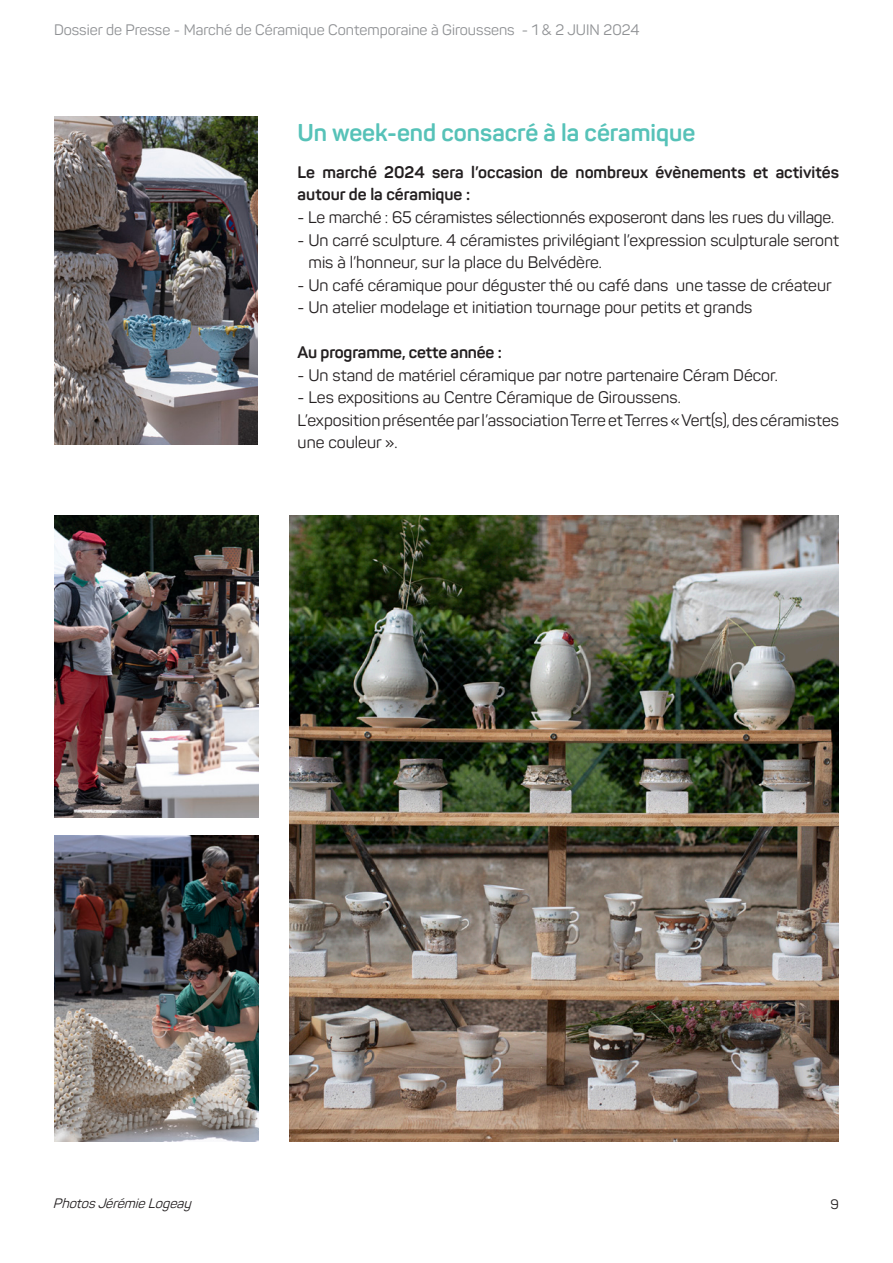
<style>
.page{position:relative;width:893px;height:1263px;background:#fff}
.page>*{position:absolute;margin:0;border:0;box-sizing:border-box;transform-origin:0 0}
.t1{font:700 24px "Panton";color:#56c2b8}
.t2{font:16.5px/22.5px "Panton";color:#231f20}
.t3{font:700 16.5px/22.5px "Panton";color:#231f20}
.t4{font:15px "Panton";color:#8f9194}
.t5{font:italic 13.5px "Panton";color:#231f20}
.t6{font:13.5px "Panton";color:#231f20}
</style>
<div class="page">
<img style="left:54px;top:836px;width:204px;height:306px">
<img style="left:289px;top:515px;width:550px;height:627px">
<img style="left:54px;top:117px;width:204px;height:327px">
<img style="left:54px;top:515px;width:205px;height:302px">
<p class="t4" style="left:54px;top:20px;width:587px">Dossier de Presse - Marché de Céramique Contemporaine à Giroussens - 1 &amp; 2 JUIN 2024</p>
<h1 class="t1" style="left:298px;top:118px;width:399px">Un week-end consacré à la céramique</h1>
<p class="t3" style="left:298px;top:161px;width:543px">Le marché 2024 sera l’occasion de nombreux évènements et activités autour de la céramique :</p>
<p class="t2" style="left:298px;top:206px;width:538px">- Le marché : 65 céramistes sélectionnés exposeront dans les rues du village.</p>
<p class="t2" style="left:308px;top:228px;width:532px;text-indent:-11px">- Un carré sculpture. 4 céramistes privilégiant l’expression sculpturale seront mis à l’honneur, sur la place du Belvédère.</p>
<p class="t2" style="left:298px;top:273px;width:536px">- Un café céramique pour déguster thé ou café dans une tasse de créateur</p>
<p class="t2" style="left:298px;top:296px;width:456px">- Un atelier modelage et initiation tournage pour petits et grands</p>
<p class="t3" style="left:298px;top:341px;width:206px">Au programme, cette année :</p>
<p class="t2" style="left:298px;top:363px;width:482px">- Un stand de matériel céramique par notre partenaire Céram Décor.</p>
<p class="t2" style="left:298px;top:386px;width:543px">- Les expositions au Centre Céramique de Giroussens.<br>L’exposition présentée par l’association Terre et Terres «Vert(s), des céramistes une couleur ».</p>
<p class="t5" style="left:53px;top:1195px;width:144px">PhotosJérémieLogeay</p>
<p class="t6" style="left:831px;top:1196px;width:10px">9</p>
</div>
